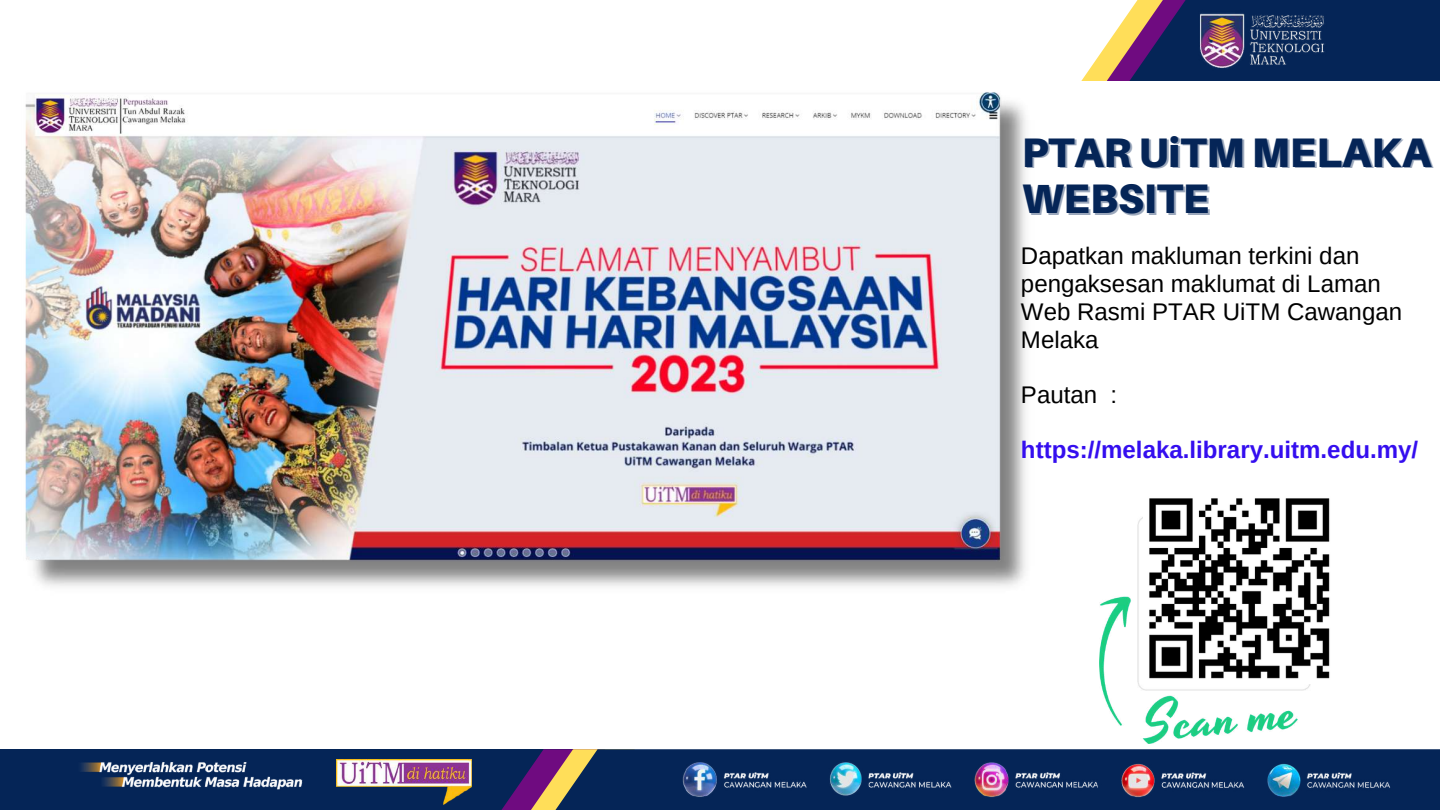
<style>
.page{position:relative;width:1440px;height:810px;background:#fff}
.page>*{position:absolute;margin:0;border:0;box-sizing:border-box;transform-origin:0 0}
.t1{font:900 41.3px/46.5px "Aileron";color:#052557}
.t2{font:24.1px/27.7px "Arimo";color:#000}
.t3{font:700 24.1px "Arimo";color:#340eef}
</style>
<div class="page">
<div style="left:0;top:749px;width:573px;height:61px;background:#052557"></div>
<svg style="left:1081px;top:0;width:359px;height:81px;background:#495170"></svg>
<svg style="left:501px;top:760px;width:35px;height:50px"></svg>
<svg style="left:536px;top:749px;width:904px;height:61px;background:#38405b"></svg>
<img style="left:349px;top:760px;width:123px;height:45px">
<img style="left:81px;top:759px;width:268px;height:31px">
<img style="left:664px;top:743px;width:752px;height:67px">
<img style="left:1190px;top:5px;width:147px;height:70px">
<img style="left:25px;top:92px;width:1001px;height:494px">
<img style="left:1099px;top:517px;width:212px;height:226px">
<img style="left:1143px;top:498px;width:187px;height:186px">
<h1 class="t1" style="left:1022px;top:128px;width:411px">PTAR UiTM MELAKA<br>WEBSITE</h1>
<p class="t2" style="left:1021px;top:242px;width:383px">Dapatkan makluman terkini dan pengaksesan maklumat di Laman<br>Web Rasmi PTAR UiTM Cawangan<br>Melaka</p>
<p class="t2" style="left:1021px;top:381px;width:98px">Pautan :</p>
<p class="t3" style="left:1021px;top:437px;width:399px">https://melaka.library.uitm.edu.my/</p>
</div>
